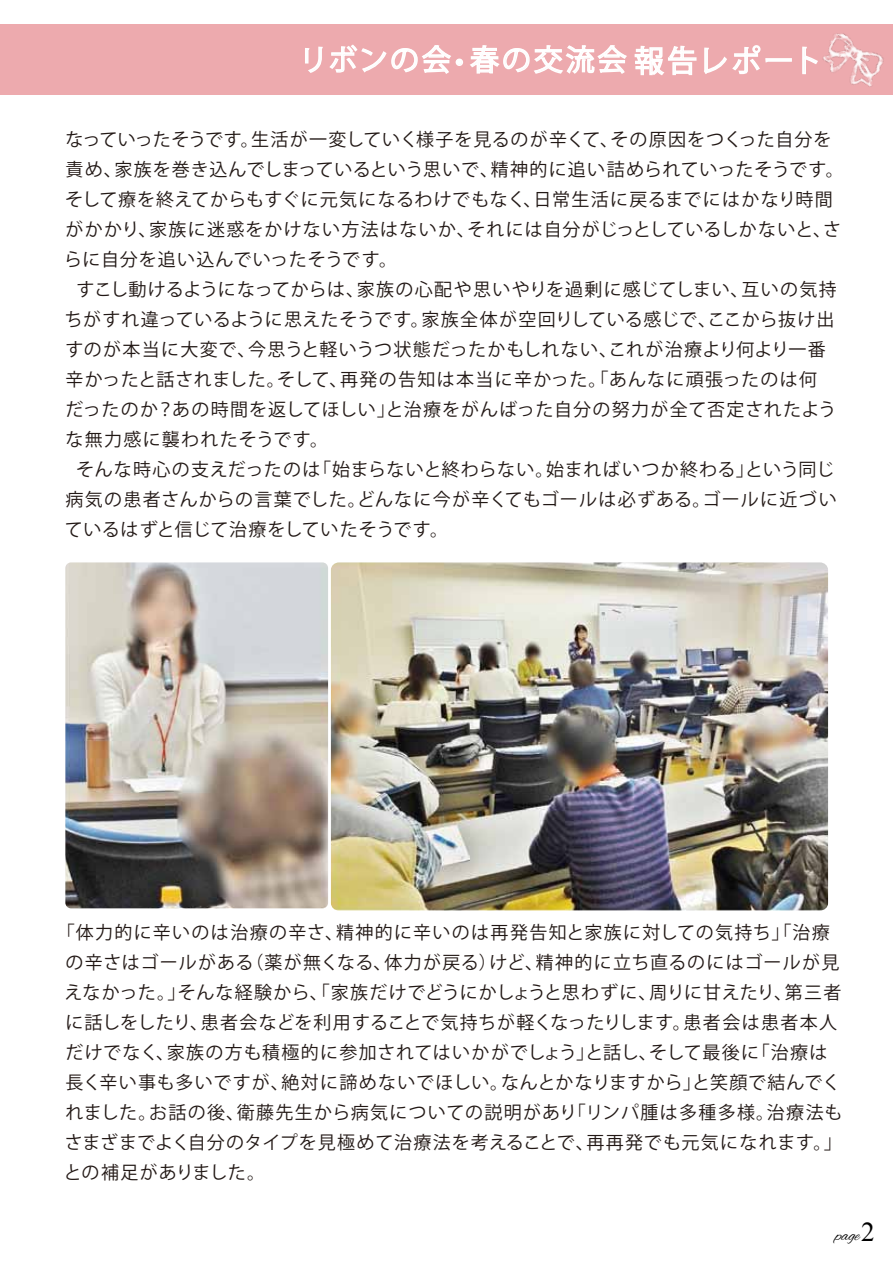
<style>
.page{position:relative;width:893px;height:1263px;background:#fff}
.page>*{position:absolute;margin:0;border:0;box-sizing:border-box;transform-origin:0 0}
.t1{font:28.95px "Koz Go Pr 6 N";letter-spacing:.1em;color:#fff}
.t2{font:18px/30px "Koz Go Pro";letter-spacing:.055em;color:#221815}
.t3{font:17.55px "Alex Brush";color:#000}
.s1{font-size:30px}
.s2{font-family:"Iskoola Pota";font-size:27.3px}
</style>
<div class="page">
<div style="left:0;top:24px;width:893px;height:70px;background:#edaaae"></div>
<img style="left:777px;top:33px;width:116px;height:62px">
<svg style="left:634px;top:45px;width:63px;height:31px"></svg>
<svg style="left:704px;top:44px;width:89px;height:31px"></svg>
<svg style="left:801px;top:46px;width:18px;height:29px"></svg>
<svg style="left:470px;top:45px;width:157px;height:29px"></svg>
<div style="left:456px;top:59px;width:7px;height:7px;border:2px solid #fff;border-radius:50%"></div>
<svg style="left:305px;top:44px;width:146px;height:30px"></svg>
<img style="left:331px;top:562px;width:497px;height:348px">
<img style="left:65px;top:562px;width:263px;height:346px">
<h1 class="t1" style="left:299px;top:43px;width:525px">リボンの会・春の交流会<span class="s1">報告レポート</span></h1>
<p class="t2" style="left:64px;top:124px;width:781px">なっていったそうです。生活が一変していく様子を見るのが辛くて、その原因をつくった自分を責め、家族を巻き込んでしまっているという思いで、精神的に追い詰められていったそうです。そして療を終えてからもすぐに元気になるわけでもなく、日常生活に戻るまでにはかなり時間がかかり、家族に迷惑をかけない方法はないか、それには自分がじっとしているしかないと、さらに自分を追い込んでいったそうです。</p>
<p class="t2" style="left:64px;top:274px;width:774px;text-indent:12px">すこし動けるようになってからは、家族の心配や思いやりを過剰に感じてしまい、互いの気持ちがすれ違っているように思えたそうです。家族全体が空回りしている感じで、ここから抜け出すのが本当に大変で、今思うと軽いうつ状態だったかもしれない、これが治療より何より一番辛かったと話されました。そして、再発の告知は本当に辛かった。「あんなに頑張ったのは何だったのか？あの時間を返してほしい」と治療をがんばった自分の努力が全て否定されたような無力感に襲われたそうです。</p>
<p class="t2" style="left:65px;top:454px;width:773px;text-indent:11px">そんな時心の支えだったのは「始まらないと終わらない。始まればいつか終わる」という同じ病気の患者さんからの言葉でした。どんなに今が辛くてもゴールは必ずある。ゴールに近づいているはずと信じて治療をしていたそうです。</p>
<p class="t2" style="left:64px;top:917px;width:780px;text-indent:-7px">「体力的に辛いのは治療の辛さ、精神的に辛いのは再発告知と家族に対しての気持ち」「治療の辛さはゴールがある（薬が無くなる、体力が戻る）けど、精神的に立ち直るのにはゴールが見えなかった。」そんな経験から、「家族だけでどうにかしょうと思わずに、周りに甘えたり、第三者に話しをしたり、患者会などを利用することで気持ちが軽くなったりします。患者会は患者本人だけでなく、家族の方も積極的に参加されてはいかがでしょう」と話し、そして最後に「治療は長く辛い事も多いですが、絶対に諦めないでほしい。なんとかなりますから」と笑顔で結んでくれました。お話の後、衛藤先生から病気についての説明があり「リンパ腫は多種多様。治療法もさまざまでよく自分のタイプを見極めて治療法を考えることで、再再発でも元気になれます。」との補足がありました。</p>
<p class="t3" style="left:835px;top:1226px;width:41px">page<span class="s2">2</span></p>
</div>
